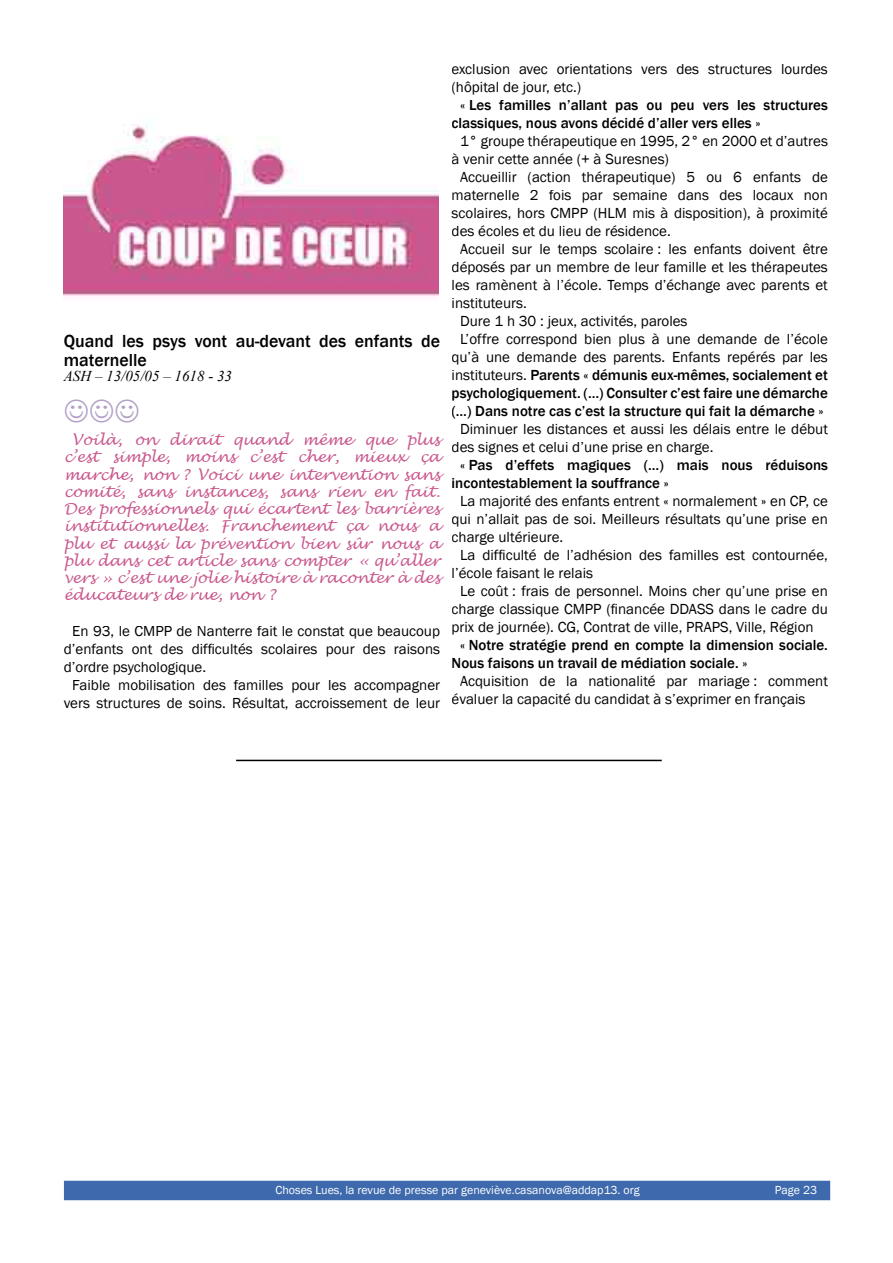
<style>
.page{position:relative;width:893px;height:1263px;background:#fff}
.page>*{position:absolute;margin:0;border:0;box-sizing:border-box;transform-origin:0 0}
.t1{font:500 18px/19.5px "Franklin Gothic";color:#000}
.t2{font:15px/18px "Franklin Gothic";color:#000}
.t3{font:500 15px/18px "Franklin Gothic";color:#000}
.t4{font:italic 15px/17.2px "Lucida Handwriting";color:#c9598e;text-align:justify}
.t5{font:italic 15px "Times New Roman";color:#000}
.t6{font:12px "Franklin Gothic";color:#fff}
.s1{font-weight:400}
</style>
<div class="page">
<div style="left:64px;top:1181px;width:766px;height:19px;background:#3e69ac"></div>
<img style="left:64px;top:124px;width:375px;height:173px">
<hr style="left:236px;top:760px;width:426px;height:1px;background:#000">
<p class="t2" style="left:452px;top:61px;width:378px">exclusion avec orientations vers des structures lourdes</p>
<p class="t2" style="left:452px;top:79px;width:131px">(hôpital de jour, etc.)</p>
<p class="t3" style="left:460px;top:96px;width:369px"><span class="s1">«</span> Les familles n’allant pas ou peu vers les structures</p>
<p class="t3" style="left:452px;top:114px;width:310px">classiques, nous avons décidé d’aller vers elles <span class="s1">»</span></p>
<p class="t2" style="left:460px;top:133px;width:369px">1° groupe thérapeutique en 1995, 2° en 2000 et d’autres</p>
<p class="t2" style="left:452px;top:151px;width:219px">à venir cette année (+ à Suresnes)</p>
<p class="t2" style="left:460px;top:169px;width:369px">Accueillir (action thérapeutique) 5 ou 6 enfants de</p>
<p class="t2" style="left:452px;top:187px;width:378px">maternelle 2 fois par semaine dans des locaux non</p>
<p class="t2" style="left:452px;top:205px;width:378px">scolaires, hors CMPP (HLM mis à disposition), à proximité</p>
<p class="t2" style="left:452px;top:223px;width:221px">des écoles et du lieu de résidence.</p>
<p class="t2" style="left:460px;top:241px;width:369px">Accueil sur le temps scolaire : les enfants doivent être</p>
<p class="t2" style="left:452px;top:259px;width:378px">déposés par un membre de leur famille et les thérapeutes</p>
<p class="t2" style="left:452px;top:277px;width:378px">les ramènent à l’école. Temps d’échange avec parents et</p>
<p class="t2" style="left:452px;top:295px;width:77px">instituteurs.</p>
<p class="t2" style="left:460px;top:313px;width:229px">Dure 1 h 30 : jeux, activités, paroles</p>
<p class="t2" style="left:460px;top:331px;width:369px">L’offre correspond bien plus à une demande de l’école</p>
<p class="t2" style="left:452px;top:349px;width:378px">qu’à une demande des parents. Enfants repérés par les</p>
<p class="t3" style="left:452px;top:366px;width:378px"><span class="s1">instituteurs.</span> Parents « démunis eux-mêmes, socialement et</p>
<p class="t3" style="left:452px;top:384px;width:378px">psychologiquement. (…) Consulter c’est faire une démarche</p>
<p class="t3" style="left:452px;top:402px;width:374px">(…) Dans notre cas c’est la structure qui fait la démarche <span class="s1">»</span></p>
<p class="t2" style="left:460px;top:421px;width:369px">Diminuer les distances et aussi les délais entre le début</p>
<p class="t2" style="left:452px;top:439px;width:263px">des signes et celui d’une prise en charge.</p>
<p class="t3" style="left:452px;top:456px;width:378px;text-indent:9px">« Pas d’effets magiques (…) mais nous réduisons incontestablement la souffrance »</p>
<p class="t2" style="left:460px;top:493px;width:369px">La majorité des enfants entrent « normalement » en CP, ce</p>
<p class="t2" style="left:452px;top:511px;width:378px">qui n’allait pas de soi. Meilleurs résultats qu’une prise en</p>
<p class="t2" style="left:452px;top:529px;width:113px">charge ultérieure.</p>
<p class="t2" style="left:460px;top:547px;width:369px">La difficulté de l’adhésion des familles est contournée,</p>
<p class="t2" style="left:452px;top:565px;width:143px">l’école faisant le relais</p>
<p class="t2" style="left:460px;top:583px;width:369px">Le coût : frais de personnel. Moins cher qu’une prise en</p>
<p class="t2" style="left:452px;top:601px;width:378px">charge classique CMPP (financée DDASS dans le cadre du</p>
<p class="t2" style="left:452px;top:619px;width:364px">prix de journée). CG, Contrat de ville, PRAPS, Ville, Région</p>
<p class="t3" style="left:452px;top:636px;width:378px;text-indent:9px">« Notre stratégie prend en compte la dimension sociale.<br>Nous faisons un travail de médiation sociale. »</p>
<p class="t2" style="left:452px;top:673px;width:378px;text-indent:9px">Acquisition de la nationalité par mariage : comment évaluer la capacité du candidat à s’exprimer en français</p>
<p class="t1" style="left:64px;top:331px;width:378px">Quand les psys vont au-devant des enfants de maternelle</p>
<p class="t5" style="left:64px;top:366px;width:170px">ASH – 13/05/05 – 1618 - 33</p>
<p class="t4" style="left:64px;top:432px;width:378px;text-indent:9px">Voilà, on dirait quand même que plus c’est simple, moins c’est cher, mieux ça marche, non ? Voici une intervention sans comité, sans instances, sans rien en fait.<br>Des professionnels qui écartent les barrières institutionnelles. Franchement ça nous a plu et aussi la prévention bien sûr nous a plu dans cet article sans compter « qu’aller vers » c’est une jolie histoire à raconter à des éducateurs de rue, non ?</p>
<p class="t2" style="left:72px;top:623px;width:369px">En 93, le CMPP de Nanterre fait le constat que beaucoup</p>
<p class="t2" style="left:64px;top:641px;width:378px">d’enfants ont des difficultés scolaires pour des raisons</p>
<p class="t2" style="left:64px;top:659px;width:144px">d’ordre psychologique.</p>
<p class="t2" style="left:72px;top:677px;width:369px">Faible mobilisation des familles pour les accompagner</p>
<p class="t2" style="left:64px;top:695px;width:378px">vers structures de soins. Résultat, accroissement de leur</p>
<p class="t6" style="left:275px;top:1182px;width:366px">Choses Lues, la revue de presse par geneviève.casanova@addap13. org</p>
<p class="t6" style="left:775px;top:1182px;width:44px">Page 23</p>
</div>
